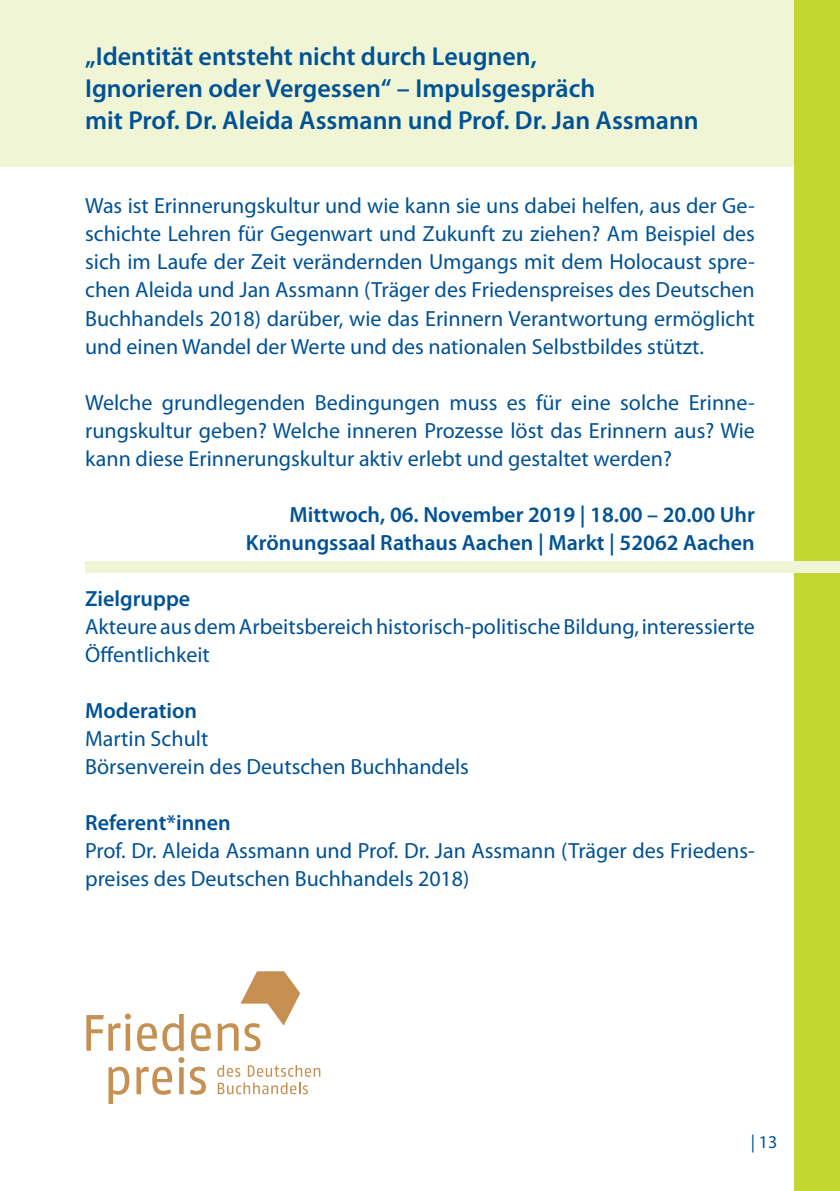
<style>
.page{position:relative;width:840px;height:1191px;background:#fff}
.page>*{position:absolute;margin:0;border:0;box-sizing:border-box;transform-origin:0 0}
.t1{font:600 26px/32px "Myriad Pro";color:#005294}
.t2{font:22px/28px "Myriad Pro";color:#005294}
.t3{font:600 22px/28px "Myriad Pro";color:#005294;text-align:right}
.t4{font:18px "Myriad Pro";color:#005294}
</style>
<div class="page">
<div style="left:0;top:0;width:839px;height:167px;background:#f0f5d5"></div>
<div style="left:794px;top:0;width:45px;height:1191px;background:#c1d72f"></div>
<div style="left:85px;top:561px;width:754px;height:11px;background:#f0f5d5"></div>
<svg style="left:217px;top:1065px;width:23px;height:11px"></svg>
<svg style="left:248px;top:1065px;width:72px;height:11px"></svg>
<svg style="left:218px;top:1082px;width:90px;height:12px"></svg>
<svg style="left:86px;top:1013px;width:45px;height:37px"></svg>
<svg style="left:137px;top:1014px;width:47px;height:37px"></svg>
<svg style="left:191px;top:1023px;width:20px;height:28px"></svg>
<svg style="left:108px;top:1066px;width:21px;height:38px"></svg>
<svg style="left:136px;top:1066px;width:36px;height:28px"></svg>
<svg style="left:178px;top:1057px;width:6px;height:37px"></svg>
<svg style="left:190px;top:1066px;width:16px;height:28px"></svg>
<svg style="left:217px;top:971px;width:83px;height:80px"></svg>
<p class="t1" style="left:85px;top:41px;width:615px">„Identität entsteht nicht durch Leugnen,<br>Ignorieren oder Vergessen“ – Impulsgespräch<br>mit Prof. Dr. Aleida Assmann und Prof. Dr. Jan Assmann</p>
<p class="t2" style="left:85px;top:192px;width:670px;text-align:justify">Was ist Erinnerungskultur und wie kann sie uns dabei helfen, aus der Ge&shy;schichte Lehren für Gegenwart und Zukunft zu ziehen? Am Beispiel des sich im Laufe der Zeit verändernden Umgangs mit dem Holocaust spre&shy;chen Aleida und Jan Assmann (Träger des Friedenspreises des Deutschen Buchhandels 2018) darüber, wie das Erinnern Verantwortung ermöglicht und einen Wandel der Werte und des nationalen Selbstbildes stützt.</p>
<p class="t2" style="left:85px;top:388px;width:670px;text-align:justify">Welche grundlegenden Bedingungen muss es für eine solche Erinne&shy;rungskultur geben? Welche inneren Prozesse löst das Erinnern aus? Wie kann diese Erinnerungskultur aktiv erlebt und gestaltet werden?</p>
<p class="t3" style="left:246px;top:500px;width:510px">Mittwoch, 06. November 2019 | 18.00 – 20.00 Uhr<br>Krönungssaal Rathaus Aachen | Markt | 52062 Aachen</p>
<p class="t3" style="left:85px;top:584px;width:107px">Zielgruppe</p>
<p class="t2" style="left:85px;top:612px;width:670px">Akteure aus dem Arbeitsbereich historisch-politische Bildung, interessierte<br>Öffentlichkeit</p>
<p class="t3" style="left:85px;top:696px;width:113px">Moderation</p>
<p class="t2" style="left:85px;top:724px;width:385px">Martin Schult<br>Börsenverein des Deutschen Buchhandels</p>
<p class="t3" style="left:85px;top:808px;width:147px">Referent*innen</p>
<p class="t2" style="left:85px;top:836px;width:671px">Prof. Dr. Aleida Assmann und Prof. Dr. Jan Assmann (Träger des Friedens&shy;preises des Deutschen Buchhandels 2018)</p>
<p class="t4" style="left:750px;top:1132px;width:28px">| 13</p>
</div>
